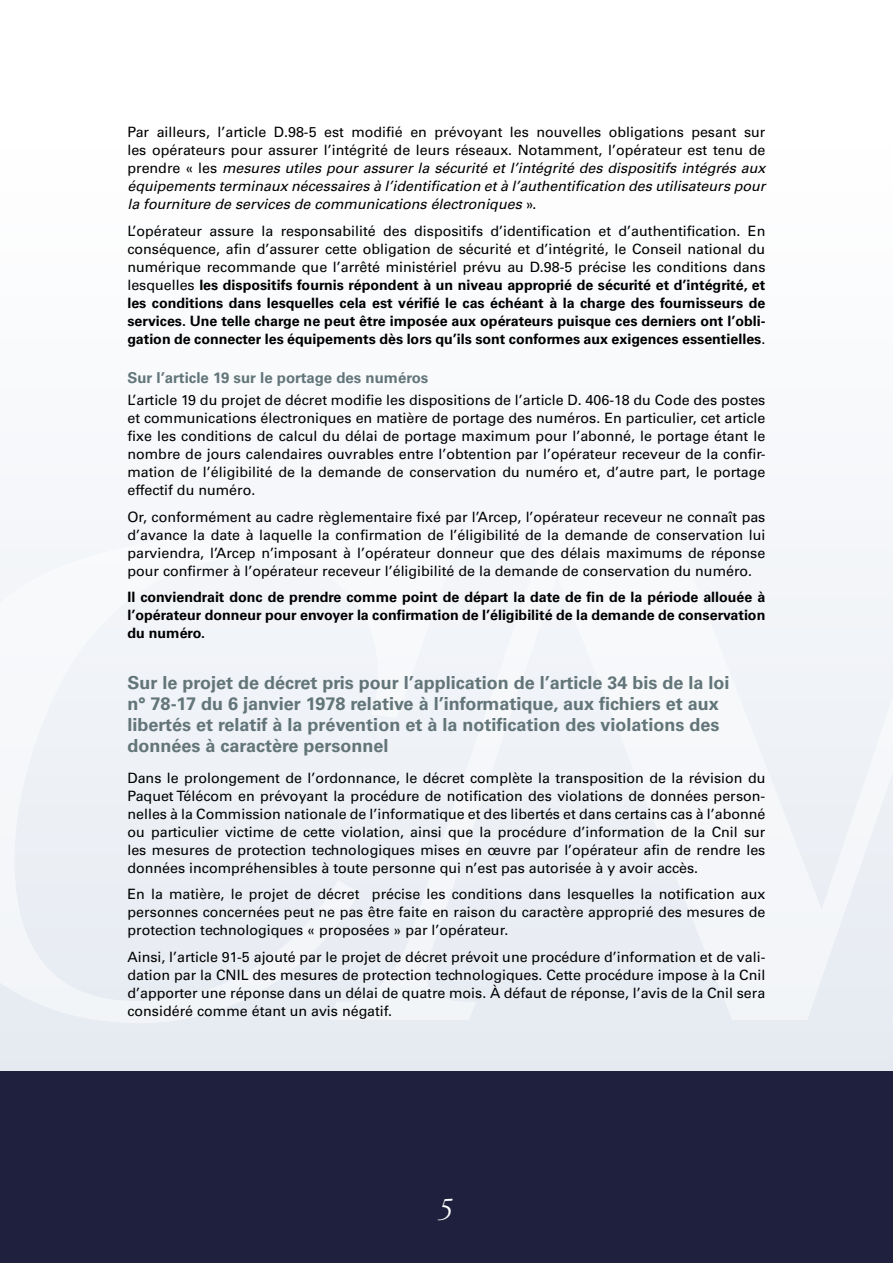
<style>
.page{position:relative;width:893px;height:1263px;background:#fff}
.page>*{position:absolute;margin:0;border:0;box-sizing:border-box;transform-origin:0 0}
.t1{font:italic 300 condensed 30px "Garamond LT";color:#fff}
.t2{font:700 18px/21px "Univers LT";color:#627579}
.t3{font:700 15px "Univers LT";color:#627579}
.t4{font:14.25px/18px "Univers LT";color:#000;text-align:justify}
.t5{font:700 14.25px/18px "Univers LT";color:#000;text-align:justify}
.t6{font:italic 14.25px/18px "Univers LT";color:#000;text-align:justify}
.s1{font-style:normal}
.s2{font-weight:400}
</style>
<div class="page">
<svg style="left:0;top:520px;width:893px;height:551px"></svg>
<div style="left:0;top:1071px;width:893px;height:192px;background:#1f203d"></div>
<svg style="left:0;top:533px;width:461px;height:490px;fill:#eff2f6"></svg>
<svg style="left:329px;top:533px;width:564px;height:487px;fill:#f1f3f8"></svg>
<p class="t6" style="left:127px;top:123px;width:639px"><span class="s1">Par ailleurs, l’article D.98-5 est modifié en prévoyant les nouvelles obligations pesant sur les opérateurs pour assurer l’intégrité de leurs réseaux. Notamment, l’opérateur est tenu de prendre « les</span> mesures utiles pour assurer la sécurité et l’intégrité des dispositifs intégrés aux équipements terminaux nécessaires à l’identification et à l’authentification des utilisateurs pour la fourniture de services de communications électroniques <span class="s1">».</span></p>
<p class="t5" style="left:127px;top:222px;width:639px"><span class="s2">L’opérateur assure la responsabilité des dispositifs d’identification et d’authentification. En conséquence, afin d’assurer cette obligation de sécurité et d’intégrité, le Conseil national du numérique recommande que l’arrêté ministériel prévu au D.98-5 précise les conditions dans lesquelles</span> les dispositifs fournis répondent à un niveau approprié de sécurité et d’intégrité, et les conditions dans lesquelles cela est vérifié le cas échéant à la charge des fournisseurs de services. Une telle charge ne peut être imposée aux opérateurs puisque ces derniers ont l’obli&shy;gation de connecter les équipements dès lors qu’ils sont conformes aux exigences essentielles<span class="s2">.</span></p>
<p class="t3" style="left:127px;top:369px;width:303px">Sur l’article 19 sur le portage des numéros</p>
<p class="t4" style="left:127px;top:391px;width:639px">L’article 19 du projet de décret modifie les dispositions de l’article D. 406-18 du Code des postes et communications électroniques en matière de portage des numéros. En particulier, cet article fixe les conditions de calcul du délai de portage maximum pour l’abonné, le portage étant le nombre de jours calendaires ouvrables entre l’obtention par l’opérateur receveur de la confir&shy;mation de l’éligibilité de la demande de conservation du numéro et, d’autre part, le portage effectif du numéro.</p>
<p class="t4" style="left:127px;top:508px;width:639px">Or, conformément au cadre règlementaire fixé par l’Arcep, l’opérateur receveur ne connaît pas d’avance la date à laquelle la confirmation de l’éligibilité de la demande de conservation lui parviendra, l’Arcep n’imposant à l’opérateur donneur que des délais maximums de réponse pour confirmer à l’opérateur receveur l’éligibilité de la demande de conservation du numéro.</p>
<p class="t5" style="left:127px;top:588px;width:639px">Il conviendrait donc de prendre comme point de départ la date de fin de la période allouée à l’opérateur donneur pour envoyer la confirmation de l’éligibilité de la demande de conservation du numéro.</p>
<p class="t2" style="left:127px;top:672px;width:604px">Sur le projet de décret pris pour l’application de l’article 34 bis de la loi n° 78-17 du 6 janvier 1978 relative à l’informatique, aux fichiers et aux libertés et relatif à la prévention et à la notification des violations des données à caractère personnel</p>
<p class="t4" style="left:127px;top:769px;width:640px">Dans le prolongement de l’ordonnance, le décret complète la transposition de la révision du Paquet Télécom en prévoyant la procédure de notification des violations de données person&shy;nelles à la Commission nationale de l’informatique et des libertés et dans certains cas à l’abonné ou particulier victime de cette violation, ainsi que la procédure d’information de la Cnil sur les mesures de protection technologiques mises en œuvre par l’opérateur afin de rendre les données incompréhensibles à toute personne qui n’est pas autorisée à y avoir accès.</p>
<p class="t4" style="left:127px;top:885px;width:639px">En la matière, le projet de décret précise les conditions dans lesquelles la notification aux personnes concernées peut ne pas être faite en raison du caractère approprié des mesures de protection technologiques « proposées » par l’opérateur.</p>
<p class="t4" style="left:127px;top:948px;width:639px">Ainsi, l’article 91-5 ajouté par le projet de décret prévoit une procédure d’information et de vali&shy;dation par la CNIL des mesures de protection technologiques. Cette procédure impose à la Cnil d’apporter une réponse dans un délai de quatre mois. À défaut de réponse, l’avis de la Cnil sera considéré comme étant un avis négatif.</p>
<h1 class="t1" style="left:440px;top:1192px;width:15px">5</h1>
</div>
